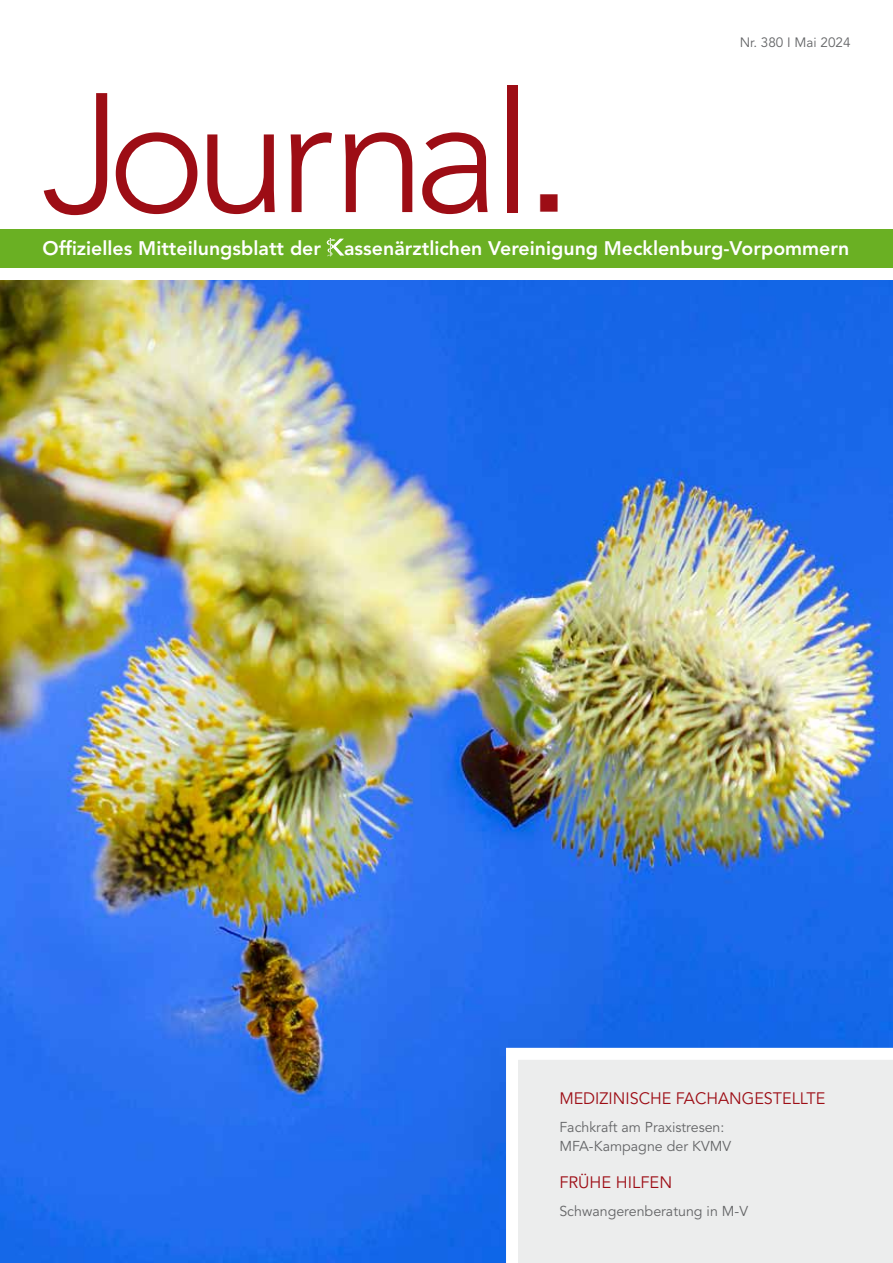
<style>
.page{position:relative;width:893px;height:1263px;background:#fff}
.page>*{position:absolute;margin:0;border:0;box-sizing:border-box;transform-origin:0 0}
.t1{font:300 168px "Avenir LT Std";letter-spacing:-.065em;color:#9d0d15}
.t2{font:30px "Wingdings";color:#9d0d15}
.t3{font:800 19.5px "Avenir LT Std";color:#fff}
.t4{font:16.5px "Avenir LT Std";color:#9d0d15}
.t5{font:14.25px/18.8px "Avenir LT Std";color:#646567}
.t6{font:13.5px "Avenir LT Std";color:#646567}
</style>
<div class="page">
<div style="left:0;top:229px;width:893px;height:38px;background:#6ab023"></div>
<svg style="left:327px;top:238px;width:17px;height:18px"></svg>
<img style="left:0;top:280px;width:893px;height:983px">
<svg style="left:500px;top:1042px;width:393px;height:221px;background:#e4e8ee"></svg>
<p class="t6" style="left:740px;top:35px;width:112px">Nr. 380 I Mai 2024</p>
<h1 class="t1" style="left:43px;top:55px;width:492px">Journal</h1>
<h2 class="t2" style="left:538px;top:187px;width:24px">■</h2>
<p class="t3" style="left:43px;top:236px;width:808px">Offizielles Mitteilungsblatt der assenärztlichen Vereinigung Mecklenburg-Vorpommern</p>
<p class="t4" style="left:559px;top:1089px;width:267px">MEDIZINISCHE FACHANGESTELLTE</p>
<p class="t5" style="left:559px;top:1118px;width:173px">Fachkraft am Praxistresen:<br>MFA-Kampagne der KVMV</p>
<p class="t4" style="left:559px;top:1173px;width:114px">FRÜHE HILFEN</p>
<p class="t5" style="left:559px;top:1202px;width:190px">Schwangerenberatung in M-V</p>
</div>
